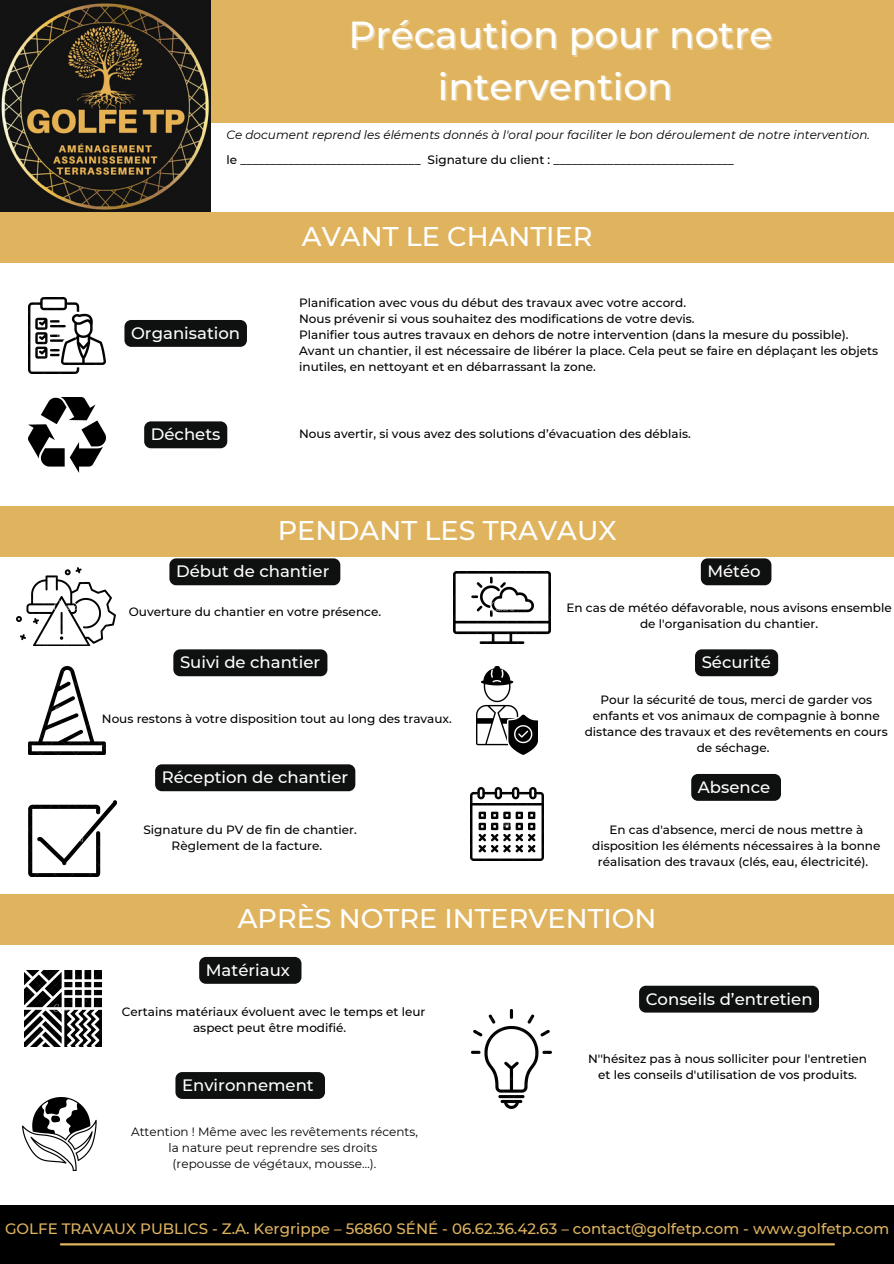
<style>
.page{position:relative;width:894px;height:1264px;background:#fff}
.page>*{position:absolute;margin:0;border:0;box-sizing:border-box;transform-origin:0 0}
.t1{font:500 37.5px/51.8px "Montserrat";color:#fff;text-align:center}
.t2{font:500 27px "Montserrat";color:#fff}
.t3{font:500 16.5px "Montserrat";color:#fff}
.t4{font:500 15px "Montserrat";color:#e0b45f}
.t5{font:500 12px/16px "Montserrat";color:#000;text-align:center}
.t6{font:12px/16px "Montserrat";color:#000;text-align:center}
.t7{font:italic 12px "Montserrat";color:#000}
</style>
<div class="page">
<div style="left:210px;top:0;width:683px;height:122px;background:#e0b45f"></div>
<div style="left:0;top:1205px;width:893px;height:58px;background:#000"></div>
<hr style="left:61px;top:1243px;width:772px;height:2px;background:#e0b45f">
<img style="left:0;top:0;width:211px;height:212px">
<div style="left:0;top:212px;width:892px;height:51px;background:#e0b45f"></div>
<div style="left:0;top:506px;width:892px;height:50px;background:#e0b45f"></div>
<div style="left:0;top:894px;width:892px;height:50px;background:#e0b45f"></div>
<img style="left:28px;top:297px;width:77px;height:76px">
<img style="left:28px;top:397px;width:77px;height:76px">
<img style="left:17px;top:567px;width:99px;height:78px">
<img style="left:28px;top:666px;width:77px;height:88px">
<img style="left:454px;top:572px;width:96px;height:72px">
<img style="left:476px;top:666px;width:61px;height:88px">
<img style="left:28px;top:800px;width:88px;height:76px">
<img style="left:470px;top:787px;width:73px;height:74px">
<img style="left:25px;top:970px;width:77px;height:76px">
<img style="left:23px;top:1097px;width:73px;height:73px">
<img style="left:471px;top:1009px;width:80px;height:99px">
<div style="left:124px;top:320px;width:123px;height:27px;background:#0f1110"></div>
<div style="left:144px;top:421px;width:83px;height:27px;background:#0f1110;border-radius:7px"></div>
<div style="left:169px;top:558px;width:171px;height:27px;background:#0f1110;border-radius:7px"></div>
<div style="left:173px;top:649px;width:154px;height:27px;background:#0f1110"></div>
<div style="left:155px;top:764px;width:200px;height:27px;background:#0f1110;border-radius:7px"></div>
<div style="left:700px;top:558px;width:71px;height:27px;background:#0f1110;border-radius:7px"></div>
<div style="left:694px;top:649px;width:84px;height:27px;background:#0f1110;border-radius:7px"></div>
<div style="left:691px;top:774px;width:89px;height:26px;background:#0f1110"></div>
<div style="left:199px;top:956px;width:102px;height:27px;background:#0f1110"></div>
<div style="left:175px;top:1072px;width:150px;height:26px;background:#0f1110"></div>
<div style="left:639px;top:985px;width:179px;height:27px;background:#0f1110;border-radius:7px"></div>
<h1 class="t1" style="left:348px;top:9px;width:425px">Précaution pour notre intervention</h1>
<p class="t7" style="left:226px;top:127px;width:645px">Ce document reprend les éléments donnés à l'oral pour faciliter le bon déroulement de notre intervention.</p>
<p class="t5" style="left:226px;top:152px;width:509px">le ______________________________ Signature du client : ______________________________</p>
<h3 class="t3" style="left:131px;top:323px;width:111px">Organisation</h3>
<h2 class="t2" style="left:302px;top:220px;width:292px">AVANT LE CHANTIER</h2>
<p class="t5" style="left:299px;top:294px;width:580px;text-align:left">Planification avec vous du début des travaux avec votre accord.<br>Nous prévenir si vous souhaitez des modifications de votre devis.<br>Planifier tous autres travaux en dehors de notre intervention (dans la mesure du possible).<br>Avant un chantier, il est nécessaire de libérer la place. Cela peut se faire en déplaçant les objets inutiles, en nettoyant et en débarrassant la zone.</p>
<h3 class="t3" style="left:151px;top:424px;width:71px">Déchets</h3>
<p class="t5" style="left:299px;top:425px;width:393px">Nous avertir, si vous avez des solutions d’évacuation des déblais.</p>
<h2 class="t2" style="left:278px;top:513px;width:340px">PENDANT LES TRAVAUX</h2>
<h3 class="t3" style="left:176px;top:561px;width:155px">Début de chantier</h3>
<h3 class="t3" style="left:707px;top:561px;width:55px">Météo</h3>
<p class="t5" style="left:129px;top:604px;width:254px">Ouverture du chantier en votre présence.</p>
<h3 class="t3" style="left:180px;top:652px;width:142px">Suivi de chantier</h3>
<p class="t5" style="left:102px;top:711px;width:351px">Nous restons à votre disposition tout au long des travaux.</p>
<h3 class="t3" style="left:162px;top:767px;width:188px">Réception de chantier</h3>
<p class="t5" style="left:143px;top:821px;width:215px">Signature du PV de fin de chantier.<br>Règlement de la facture.</p>
<p class="t5" style="left:566px;top:599px;width:326px">En cas de météo défavorable, nous avisons ensemble de l'organisation du chantier.</p>
<h3 class="t3" style="left:701px;top:652px;width:71px">Sécurité</h3>
<p class="t5" style="left:584px;top:691px;width:304px">Pour la sécurité de tous, merci de garder vos enfants et vos animaux de compagnie à bonne distance des travaux et des revêtements en cours de séchage.</p>
<h3 class="t3" style="left:697px;top:777px;width:74px">Absence</h3>
<p class="t5" style="left:592px;top:821px;width:290px">En cas d'absence, merci de nous mettre à disposition les éléments nécessaires à la bonne réalisation des travaux (clés, eau, électricité).</p>
<h2 class="t2" style="left:238px;top:902px;width:420px">APRÈS NOTRE INTERVENTION</h2>
<h3 class="t3" style="left:206px;top:960px;width:86px">Matériaux</h3>
<p class="t5" style="left:193px;top:1003px;width:234px;text-align:left;text-indent:-71px">Certains matériaux évoluent avec le temps et leur aspect peut être modifié.</p>
<h3 class="t3" style="left:182px;top:1075px;width:133px">Environnement</h3>
<p class="t6" style="left:131px;top:1123px;width:288px">Attention ! Même avec les revêtements récents, la nature peut reprendre ses droits<br>(repousse de végétaux, mousse…).</p>
<h3 class="t3" style="left:645px;top:988px;width:168px">Conseils d’entretien</h3>
<p class="t5" style="left:588px;top:1050px;width:280px">N''hésitez pas à nous solliciter pour l'entretien et les conseils d'utilisation de vos produits.</p>
<p class="t4" style="left:5px;top:1219px;width:885px">GOLFE TRAVAUX PUBLICS - Z.A. Kergrippe – 56860 SÉNÉ - 06.62.36.42.63 – contact@golfetp.com - www.golfetp.com</p>
</div>
